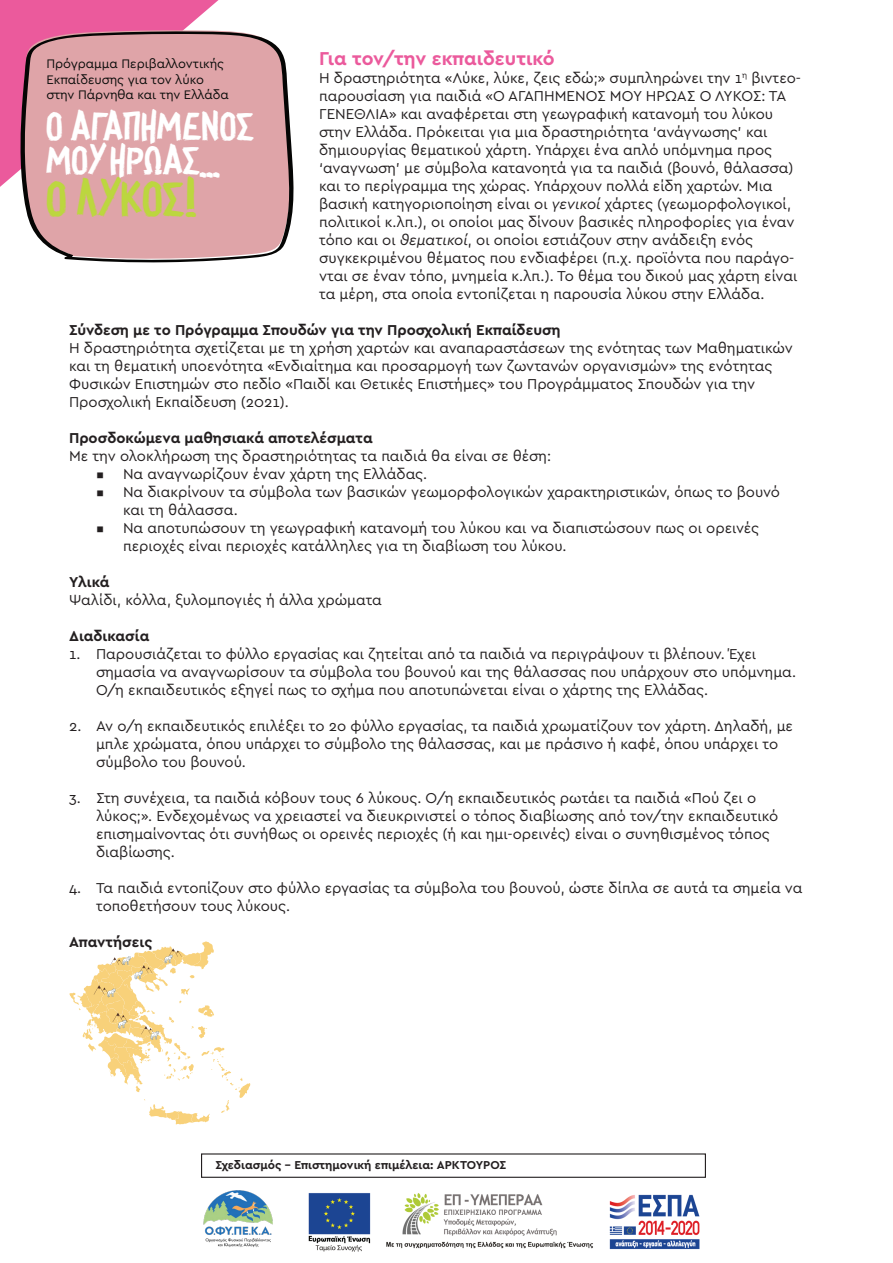
<style>
.page{position:relative;width:893px;height:1263px;background:#fff}
.page>*{position:absolute;margin:0;border:0;box-sizing:border-box;transform-origin:0 0}
.t1{font:34.8px "Herbsinparadise";color:#bcd63f}
.t2{font:28.2px/33.8px "Herbsinparadise";letter-spacing:-.005em;color:#fff}
.t3{font:700 19.5px "Cera Pro";color:#eb5a9c}
.t4{font:15px/18px "Cera GR";color:#231f20}
.t5{font:700 15px "Cera Pro";color:#231f20}
.t6{font:12.9px/15.6px "Cera Pro";color:#0a0c0a}
.t7{font:700 12px "Cera Pro";color:#231f20}
.s1{font-family:"Cera Pro";font-style:italic}
</style>
<div class="page">
<svg style="left:0;top:0;width:219px;height:187px;background:#ec66a3"></svg>
<svg style="left:19px;top:31px;width:275px;height:232px;background:#d69fa4"></svg>
<img style="left:308px;top:1193px;width:392px;height:59px">
<img style="left:203px;top:1190px;width:70px;height:57px">
<div style="left:201px;top:1153px;width:505px;height:25px;border:1px solid #231f20"></div>
<svg style="left:69px;top:941px;width:181px;height:183px"></svg>
<h3 class="t3" style="left:319px;top:46px;width:237px">Για τον/την εκπαιδευτικό</h3>
<p class="t4" style="left:319px;top:69px;width:483px">Η δραστηριότητα «Λύκε, λύκε, ζεις εδώ;» συµπληρώνει την 1<sup>η</sup> βιντεο&shy;παρουσίαση για παιδιά «Ο ΑΓΑΠΗΜΕΝΟΣ ΜΟΥ ΗΡΩΑΣ Ο ΛΥΚΟΣ: ΤΑ ΓΕΝΕΘΛΙΑ» και αναφέρεται στη γεωγραφική κατανοµή του λύκου στην Ελλάδα. Πρόκειται για µια δραστηριότητα ‘ανάγνωσης’ και δηµιουργίας θεµατικού χάρτη. Υπάρχει ένα απλό υπόµνηµα προς ‘αναγνωση’ µε σύµβολα κατανοητά για τα παιδιά (βουνό, θάλασσα) και το περίγραµµα της χώρας. Υπάρχουν πολλά είδη χαρτών. Μια βασική κατηγοριοποίηση είναι οι <span class="s1">γενικοί</span> χάρτες (γεωµορφολογικοί, πολιτικοί κ.λπ.), οι οποίοι µας δίνουν βασικές πληροφορίες για έναν τόπο και οι <span class="s1">θεματικοί</span>, οι οποίοι εστιάζουν στην ανάδειξη ενός συγκεκριµένου θέµατος που ενδιαφέρει (π.χ. προϊόντα που παράγο&shy;νται σε έναν τόπο, µνηµεία κ.λπ.). Το θέµα του δικού µας χάρτη είναι τα µέρη, στα οποία εντοπίζεται η παρουσία λύκου στην Ελλάδα.</p>
<p class="t5" style="left:69px;top:320px;width:493px">Σύνδεση με το Πρόγραμμα Σπουδών για την Προσχολική Εκπαίδευση</p>
<p class="t4" style="left:69px;top:339px;width:725px">Η δραστηριότητα σχετίζεται µε τη χρήση χαρτών και αναπαραστάσεων της ενότητας των Μαθηµατικών και τη θεµατική υποενότητα «Ενδιαίτηµα και προσαρµογή των ζωντανών οργανισµών» της ενότητας Φυσικών Επιστηµών στο πεδίο «Παιδί και Θετικές Επιστήµες» του Προγράµµατος Σπουδών για την Προσχολική Εκπαίδευση (2021).</p>
<p class="t5" style="left:69px;top:428px;width:305px">Προσδοκώμενα μαθησιακά αποτελέσματα</p>
<p class="t4" style="left:69px;top:447px;width:484px">Με την ολοκλήρωση της δραστηριότητας τα παιδιά θα είναι σε θέση:</p>
<p class="t4" style="left:96px;top:465px;width:333px">▪ Να αναγνωρίζουν έναν χάρτη της Ελλάδας.</p>
<p class="t4" style="left:123px;top:483px;width:658px;text-indent:-27px">▪ Να διακρίνουν τα σύµβολα των βασικών γεωµορφολογικών χαρακτηριστικών, όπως το βουνό και τη θάλασσα.</p>
<p class="t4" style="left:123px;top:519px;width:637px;text-indent:-27px">▪ Να αποτυπώσουν τη γεωγραφική κατανοµή του λύκου και να διαπιστώσουν πως οι ορεινές περιοχές είναι περιοχές κατάλληλες για τη διαβίωση του λύκου.</p>
<p class="t5" style="left:69px;top:572px;width:42px">Υλικά</p>
<p class="t4" style="left:69px;top:591px;width:314px">Ψαλίδι, κόλλα, ξυλοµπογιές ή άλλα χρώµατα</p>
<p class="t5" style="left:69px;top:626px;width:82px">Διαδικασία</p>
<p class="t4" style="left:96px;top:645px;width:702px;text-indent:-27px">1. Παρουσιάζεται το φύλλο εργασίας και ζητείται από τα παιδιά να περιγράψουν τι βλέπουν. Έχει σηµασία να αναγνωρίσουν τα σύµβολα του βουνού και της θάλασσας που υπάρχουν στο υπόµνηµα.<br>Ο/η εκπαιδευτικός εξηγεί πως το σχήµα που αποτυπώνεται είναι ο χάρτης της Ελλάδας.</p>
<p class="t4" style="left:96px;top:717px;width:698px;text-indent:-27px">2. Αν ο/η εκπαιδευτικός επιλέξει το 2ο φύλλο εργασίας, τα παιδιά χρωµατίζουν τον χάρτη. ∆ηλαδή, µε µπλε χρώµατα, όπου υπάρχει το σύµβολο της θάλασσας, και µε πράσινο ή καφέ, όπου υπάρχει το σύµβολο του βουνού.</p>
<p class="t4" style="left:96px;top:789px;width:684px;text-indent:-27px">3. Στη συνέχεια, τα παιδιά κόβουν τους 6 λύκους. Ο/η εκπαιδευτικός ρωτάει τα παιδιά «Πού ζει ο λύκος;». Ενδεχοµένως να χρειαστεί να διευκρινιστεί ο τόπος διαβίωσης από τον/την εκπαιδευτικό επισηµαίνοντας ότι συνήθως οι ορεινές περιοχές (ή και ηµι-ορεινές) είναι ο συνηθισµένος τόπος διαβίωσης.</p>
<p class="t4" style="left:96px;top:879px;width:708px;text-indent:-27px">4. Τα παιδιά εντοπίζουν στο φύλλο εργασίας τα σύµβολα του βουνού, ώστε δίπλα σε αυτά τα σηµεία να τοποθετήσουν τους λύκους.</p>
<p class="t5" style="left:69px;top:932px;width:85px">Απαντήσεις</p>
<p class="t6" style="left:46px;top:56px;width:184px">Πρόγραμμα Περιβαλλοντικής<br>Εκπαίδευσης για τον λύκο στην Πάρνηθα και την Ελλάδα</p>
<h2 class="t2" style="left:46px;top:114px;width:210px">Ο ΑΓ ΑΠΗΜΕΝΟΣ<br>ΜΟΥ ΗΡΩΑΣ...</h2>
<h1 class="t1" style="left:46px;top:184px;width:153px">Ο ΛΥΚΟΣ!</h1>
<p class="t7" style="left:215px;top:1157px;width:292px">Σχεδιασμός – Επιστημονική επιμέλεια: ΑΡΚΤΟΥΡΟΣ</p>
</div>
